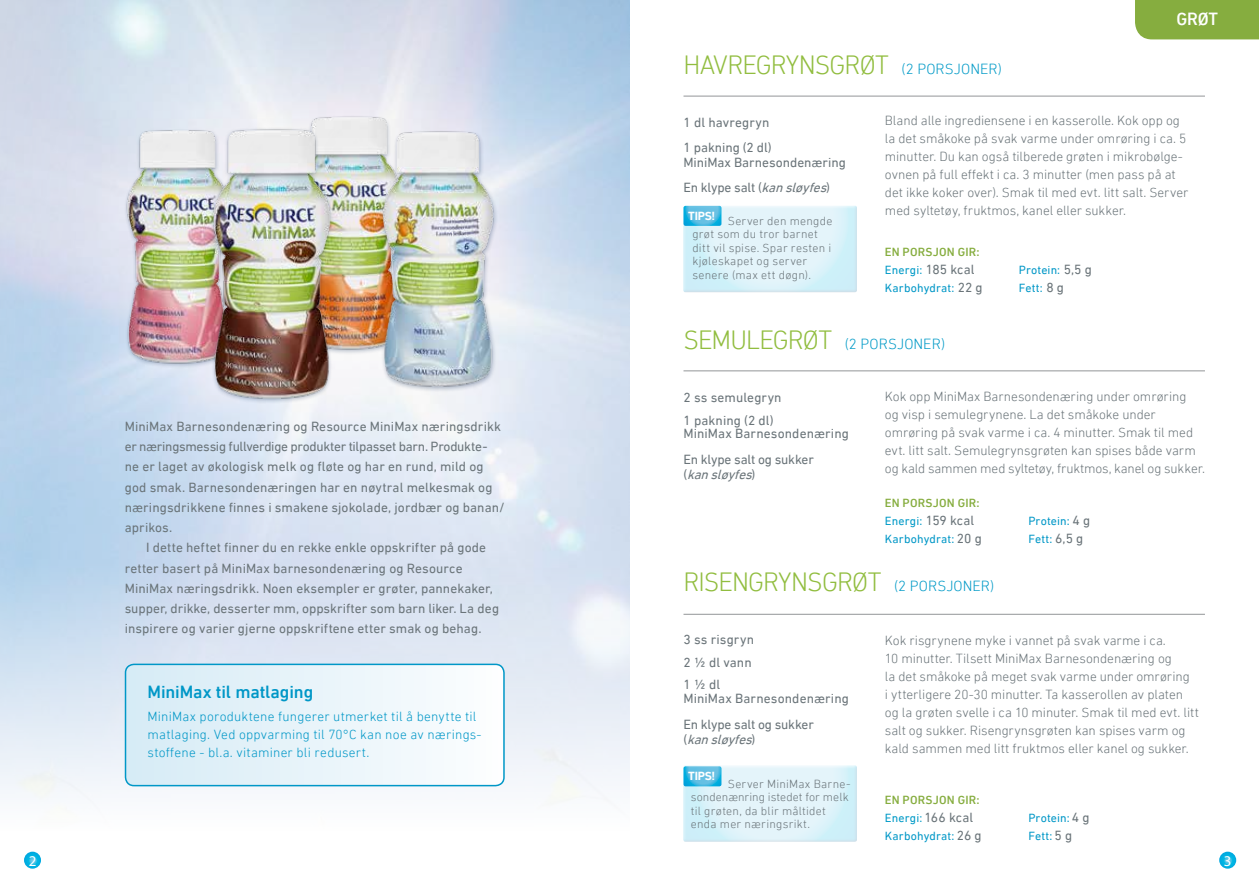
<style>
.page{position:relative;width:1259px;height:893px;background:#fff}
.page>*{position:absolute;margin:0;border:0;box-sizing:border-box;transform-origin:0 0}
.t1{font:300 27px "DIN Next LT Pro";letter-spacing:-.04em;color:#91bd3f}
.t2{font:500 18px "DIN Next LT Pro";letter-spacing:-.01em;color:#0097c7}
.t3{font:500 18px "DIN Next LT Pro";color:#fff}
.t4{font:300 15px "DIN Next LT Pro";letter-spacing:.005em;color:#009ac7}
.t5{font:15px "Myriad Pro";color:#fff}
.t6{font:300 13.5px/18px "DIN Next LT Pro";letter-spacing:-.005em;color:#6a7479}
.t7{font:13.5px/20.2px "DIN Next LT Pro";letter-spacing:.005em;color:#6a7479}
.t8{font:300 13.5px/18px "DIN Next LT Pro";letter-spacing:.015em;color:#0097c7}
.t9{font:italic 13.5px "DIN Next LT Pro";color:#6a7479}
.t10{font:300 12px/13.5px "DIN Next LT Pro";letter-spacing:.02em;color:#6a7479}
.t11{font:500 12px/18px "DIN Next LT Pro";letter-spacing:.015em;color:#86ad3f}
.t12{font:12px/18px "DIN Next LT Pro";letter-spacing:.01em;color:#0097c7}
.t13{font:700 12px "DIN Next LT Pro";letter-spacing:-.015em;color:#fff}
.s1{font-size:15px;color:#009ac7}
.s2{font-style:italic}
.s3{font-weight:400;color:#009ac7}
.s4{font-weight:400;font-size:13.5px;color:#6a7479}
.s5{font-weight:400;color:#0097c7}
.s6{font-size:13.5px;color:#6a7479}
.s7{font-size:27px;color:#91bd3f}
.s8{font-style:normal}
</style>
<div class="page">
<svg style="left:1219px;top:852px;width:17px;height:17px"></svg>
<img style="left:0;top:0;width:629px;height:869px">
<hr style="left:683px;top:96px;width:522px;height:1px;background:#939598">
<hr style="left:683px;top:614px;width:522px;height:1px;background:#939598">
<hr style="left:683px;top:370px;width:522px;height:1px;background:#939598">
<div style="left:1135px;top:0;width:124px;height:39px;background:#86ad3f"></div>
<div style="left:680px;top:204px;width:178px;height:88px;background:#001c48;opacity:.5"></div>
<div style="left:680px;top:764px;width:178px;height:79px;background:#001c48;opacity:.5"></div>
<svg style="left:683px;top:206px;width:38px;height:20px"></svg>
<svg style="left:683px;top:766px;width:38px;height:20px"></svg>
<img style="left:292px;top:88px;width:120px;height:281px">
<img style="left:120px;top:101px;width:85px;height:281px">
<img style="left:372px;top:100px;width:131px;height:307px">
<img style="left:205px;top:96px;width:137px;height:319px">
<svg style="left:125px;top:664px;width:379px;height:122px"></svg>
<div style="left:125px;top:664px;width:380px;height:122px;border:2px solid #0097c7;border-radius:9px"></div>
<h1 class="t1" style="left:683px;top:50px;width:320px">HAVREGRYNSGRØT <span class="s1">(2 PORSJONER)</span></h1>
<h2 class="t3" style="left:1176px;top:9px;width:43px">GRØT</h2>
<p class="t7" style="left:683px;top:110px;width:90px;line-height:25px">1 dl havregryn<br>1 pakning (2 dl)</p>
<p class="t7" style="left:683px;top:150px;width:164px;line-height:24.5px">MiniMax Barnesondenæring<br>En klype salt (<span class="s2">kansløyfes</span>)</p>
<p class="t13" style="left:688px;top:209px;width:29px">TIPS!</p>
<p class="t10" style="left:692px;top:214px;width:142px;text-indent:35px">Server den mengde grøt som du tror barnet ditt vil spise. Spar resten i kjøleskapet og server senere (max ett døgn).</p>
<p class="t6" style="left:885px;top:111px;width:305px">Bland alle ingrediensene i en kasserolle. Kok opp og la det småkoke på svak varme under omrøring i ca. 5 minutter. Du kan også tilberede grøten i mikrobølge&shy;ovnen på full effekt i ca. 3 minutter (men pass på at det ikke koker over). Smak til med evt. litt salt. Server med syltetøy, fruktmos, kanel eller sukker.</p>
<p class="t11" style="left:885px;top:243px;width:99px">EN PORSJON GIR:<br><span class="s3">Energi:</span> <span class="s4">185 kcal<br></span><span class="s5">Karbohydrat:</span> <span class="s4">22 g</span></p>
<p class="t12" style="left:1018px;top:261px;width:75px">Protein: <span class="s6">5,5 g<br></span>Fett: <span class="s6">8 g</span></p>
<p class="t7" style="left:125px;top:416px;width:381px">MiniMax Barnesondenæring og Resource MiniMax næringsdrikk er næringsmessig fullverdige produkter tilpasset barn. Produkte&shy;ne er laget av økologisk melk og fløte og har en rund, mild og god smak. Barnesondenæringen har en nøytral melkesmak og næringsdrikkene finnes i smakene sjokolade, jordbær og banan/ aprikos.</p>
<p class="t7" style="left:125px;top:537px;width:376px;text-indent:21px">I dette heftet finner du en rekke enkle oppskrifter på gode retter basert på MiniMax barnesondenæring og Resource MiniMax næringsdrikk. Noen eksempler er grøter, pannekaker, supper, drikke, desserter mm, oppskrifter som barn liker. La deg inspirere og varier gjerne oppskriftene etter smak og behag.</p>
<h2 class="t2" style="left:148px;top:682px;width:167px">MiniMax til matlaging</h2>
<p class="t8" style="left:148px;top:707px;width:335px">MiniMax poroduktene fungerer utmerket til å benytte til matlaging. Ved oppvarming til 70°C kan noe av nærings&shy;stoffene - bl.a. vitaminer bli redusert.</p>
<p class="t4" style="left:683px;top:335px;width:263px"><span class="s7">SEMULEGRØT</span> (2 PORSJONER)</p>
<p class="t7" style="left:683px;top:386px;width:100px;line-height:23px">2 ss semulegryn<br>1 pakning (2 dl)</p>
<p class="t7" style="left:683px;top:420px;width:167px;line-height:26px">MiniMax Barnesondenæring<br>En klype salt og sukker</p>
<p class="t9" style="left:683px;top:467px;width:74px"><span class="s8">(</span> kansløyfes<span class="s8">)</span></p>
<p class="t6" style="left:885px;top:387px;width:321px">Kok opp MiniMax Barnesondenæring under omrøring<br>og visp i semulegrynene. La det småkoke under omrøring på svak varme i ca. 4 minutter. Smak til med evt. litt salt. Semulegrynsgrøten kan spises både varm og kald sammen med syltetøy, fruktmos, kanel og sukker.</p>
<p class="t11" style="left:885px;top:494px;width:98px">EN PORSJON GIR:<br><span class="s3">Energi:</span> <span class="s4">159 kcal<br></span><span class="s5">Karbohydrat:</span> <span class="s4">20 g</span></p>
<p class="t12" style="left:1028px;top:512px;width:63px">Protein: <span class="s6">4 g<br></span>Fett: <span class="s6">6,5 g</span></p>
<h1 class="t1" style="left:683px;top:566px;width:312px">RISENGRYNSGRØT <span class="s1">(2 PORSJONER)</span></h1>
<p class="t7" style="left:683px;top:627px;width:72px;line-height:23px">3 ss risgryn<br>2 ½ dl vann<br>1 ½ dl</p>
<p class="t7" style="left:683px;top:685px;width:167px;line-height:26px">MiniMax Barnesondenæring<br>En klype salt og sukker</p>
<p class="t9" style="left:683px;top:731px;width:74px"><span class="s8">(</span> kansløyfes<span class="s8">)</span></p>
<p class="t13" style="left:688px;top:769px;width:29px">TIPS!</p>
<p class="t10" style="left:691px;top:777px;width:161px;text-indent:37px">Server MiniMax Barne&shy;sondenænring istedet for melk til grøten, da blir måltidet enda mer næringsrikt.</p>
<p class="t6" style="left:885px;top:631px;width:315px">Kok risgrynene myke i vannet på svak varme i ca.<br>10 minutter. Tilsett MiniMax Barnesondenæring og<br>la det småkoke på meget svak varme under omrøring<br>i ytterligere 20-30 minutter. Ta kasserollen av platen og la grøten svelle i ca 10 minuter. Smak til med evt. litt salt og sukker. Risengrynsgrøten kan spises varm og kald sammen med litt fruktmos eller kanel og sukker.</p>
<p class="t11" style="left:885px;top:790px;width:98px">EN PORSJON GIR:<br><span class="s3">Energi:</span> <span class="s4">166 kcal<br></span><span class="s5">Karbohydrat:</span> <span class="s4">26 g</span></p>
<p class="t12" style="left:1028px;top:808px;width:63px">Protein: <span class="s6">4 g<br></span>Fett: <span class="s6">5 g</span></p>
<p class="t5" style="left:29px;top:852px;width:9px">2</p>
<p class="t5" style="left:1223px;top:852px;width:9px">3</p>
</div>
